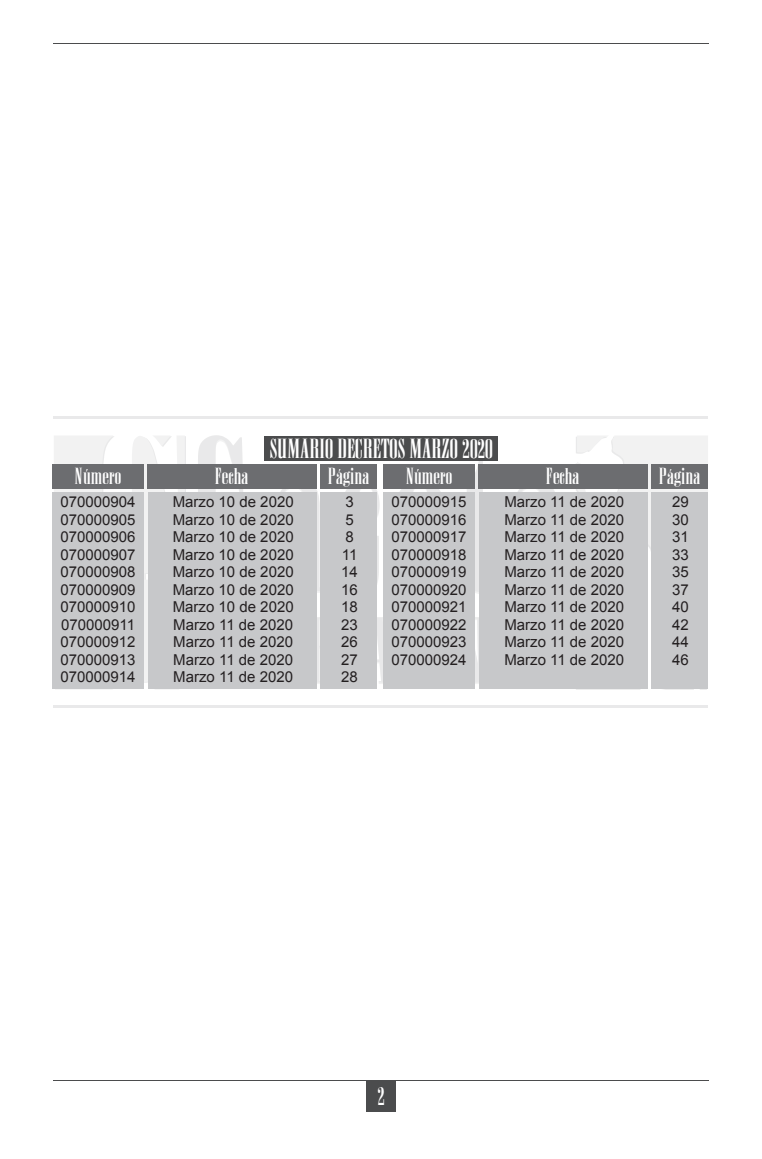
<style>
.page{position:relative;width:762px;height:1159px;background:#fff}
.page>*{position:absolute;margin:0;border:0;box-sizing:border-box;transform-origin:0 0}
.t1{font:23.75px "Anatevka";color:#fff}
.t2{font:22.5px "Anatevka";color:#fff}
.t3{font:20px "Anatevka";color:#fff}
.t4{font:15px "Arial";color:#231f20}
</style>
<div class="page">
<svg style="left:198px;top:435px;width:45px;height:57px"></svg>
<svg style="left:281px;top:481px;width:39px;height:113px"></svg>
<svg style="left:345px;top:489px;width:34px;height:94px"></svg>
<svg style="left:400px;top:489px;width:41px;height:3px"></svg>
<svg style="left:467px;top:461px;width:16px;height:133px"></svg>
<svg style="left:518px;top:489px;width:37px;height:3px"></svg>
<svg style="left:316px;top:617px;width:163px;height:67px"></svg>
<hr style="left:54px;top:705px;width:654px;height:2px;background:#4b4c4d">
<hr style="left:54px;top:416px;width:654px;height:2px;background:#4b4c4d">
<svg style="left:132px;top:436px;width:54px;height:253px"></svg>
<svg style="left:54px;top:436px;width:60px;height:56px"></svg>
<svg style="left:576px;top:436px;width:132px;height:141px"></svg>
<svg style="left:664px;top:689px;width:43px;height:1px"></svg>
<div style="left:366px;top:1080px;width:30px;height:31px;background:#4b4c4d"></div>
<hr style="left:53px;top:1080px;width:656px;height:1px;background:#4b4c4d">
<hr style="left:53px;top:43px;width:656px;height:1px;background:#4b4c4d">
<div style="left:52px;top:464px;width:91px;height:25px;background:#6c6d70"></div>
<div style="left:383px;top:464px;width:91px;height:25px;background:#6c6d70"></div>
<div style="left:147px;top:464px;width:169px;height:25px;background:#6c6d70"></div>
<div style="left:478px;top:464px;width:169px;height:25px;background:#6c6d70"></div>
<div style="left:320px;top:464px;width:57px;height:25px;background:#6c6d70"></div>
<div style="left:651px;top:464px;width:57px;height:25px;background:#6c6d70"></div>
<div style="left:52px;top:492px;width:91px;height:197px;background:#c7c8ca"></div>
<div style="left:383px;top:492px;width:91px;height:197px;background:#c7c8ca"></div>
<div style="left:148px;top:492px;width:168px;height:197px;background:#c7c8ca"></div>
<div style="left:479px;top:492px;width:168px;height:197px;background:#c7c8ca"></div>
<div style="left:320px;top:492px;width:57px;height:197px;background:#c7c8ca"></div>
<div style="left:651px;top:492px;width:57px;height:197px;background:#c7c8ca"></div>
<div style="left:264px;top:436px;width:233px;height:25px;background:#4b4c4d"></div>
<p class="t1" style="left:269px;top:435px;width:225px">SUMARIO DECRETOS MARZO 2020</p>
<p class="t3" style="left:75px;top:464px;width:47px">Número</p>
<p class="t3" style="left:406px;top:464px;width:47px">Número</p>
<p class="t4" style="left:60px;top:492px;width:77px">070000904</p>
<p class="t4" style="left:60px;top:509px;width:77px">070000905</p>
<p class="t4" style="left:60px;top:527px;width:77px">070000906</p>
<p class="t4" style="left:60px;top:544px;width:77px">070000907</p>
<p class="t4" style="left:60px;top:562px;width:77px">070000908</p>
<p class="t4" style="left:60px;top:579px;width:77px">070000909</p>
<p class="t4" style="left:60px;top:597px;width:77px">070000910</p>
<p class="t4" style="left:61px;top:614px;width:75px">070000911</p>
<p class="t4" style="left:60px;top:632px;width:77px">070000912</p>
<p class="t4" style="left:60px;top:649px;width:77px">070000913</p>
<p class="t4" style="left:60px;top:667px;width:77px">070000914</p>
<p class="t3" style="left:215px;top:464px;width:35px">Fecha</p>
<p class="t3" style="left:545px;top:464px;width:35px">Fecha</p>
<p class="t4" style="left:173px;top:492px;width:122px">Marzo 10 de 2020</p>
<p class="t4" style="left:173px;top:509px;width:122px">Marzo 10 de 2020</p>
<p class="t4" style="left:173px;top:527px;width:122px">Marzo 10 de 2020</p>
<p class="t4" style="left:173px;top:544px;width:122px">Marzo 10 de 2020</p>
<p class="t4" style="left:173px;top:562px;width:122px">Marzo 10 de 2020</p>
<p class="t4" style="left:173px;top:579px;width:122px">Marzo 10 de 2020</p>
<p class="t4" style="left:173px;top:597px;width:122px">Marzo 10 de 2020</p>
<p class="t4" style="left:173px;top:614px;width:121px">Marzo 11 de 2020</p>
<p class="t4" style="left:173px;top:632px;width:121px">Marzo 11 de 2020</p>
<p class="t4" style="left:173px;top:649px;width:121px">Marzo 11 de 2020</p>
<p class="t4" style="left:173px;top:667px;width:121px">Marzo 11 de 2020</p>
<p class="t3" style="left:327px;top:464px;width:43px">Página</p>
<p class="t3" style="left:658px;top:464px;width:43px">Página</p>
<p class="t4" style="left:345px;top:492px;width:10px">3</p>
<p class="t4" style="left:345px;top:509px;width:10px">5</p>
<p class="t4" style="left:345px;top:527px;width:10px">8</p>
<p class="t4" style="left:342px;top:544px;width:17px">11</p>
<p class="t4" style="left:341px;top:562px;width:18px">14</p>
<p class="t4" style="left:341px;top:579px;width:18px">16</p>
<p class="t4" style="left:341px;top:597px;width:18px">18</p>
<p class="t4" style="left:341px;top:614px;width:18px">23</p>
<p class="t4" style="left:341px;top:632px;width:18px">26</p>
<p class="t4" style="left:341px;top:649px;width:18px">27</p>
<p class="t4" style="left:341px;top:667px;width:18px">28</p>
<p class="t4" style="left:391px;top:492px;width:77px">070000915</p>
<p class="t4" style="left:391px;top:509px;width:77px">070000916</p>
<p class="t4" style="left:391px;top:527px;width:77px">070000917</p>
<p class="t4" style="left:391px;top:544px;width:77px">070000918</p>
<p class="t4" style="left:391px;top:562px;width:77px">070000919</p>
<p class="t4" style="left:391px;top:579px;width:77px">070000920</p>
<p class="t4" style="left:391px;top:597px;width:77px">070000921</p>
<p class="t4" style="left:391px;top:614px;width:77px">070000922</p>
<p class="t4" style="left:391px;top:632px;width:77px">070000923</p>
<p class="t4" style="left:391px;top:649px;width:77px">070000924</p>
<p class="t4" style="left:504px;top:492px;width:121px">Marzo 11 de 2020</p>
<p class="t4" style="left:504px;top:509px;width:121px">Marzo 11 de 2020</p>
<p class="t4" style="left:504px;top:527px;width:121px">Marzo 11 de 2020</p>
<p class="t4" style="left:504px;top:544px;width:121px">Marzo 11 de 2020</p>
<p class="t4" style="left:504px;top:562px;width:121px">Marzo 11 de 2020</p>
<p class="t4" style="left:504px;top:579px;width:121px">Marzo 11 de 2020</p>
<p class="t4" style="left:504px;top:597px;width:121px">Marzo 11 de 2020</p>
<p class="t4" style="left:504px;top:614px;width:121px">Marzo 11 de 2020</p>
<p class="t4" style="left:504px;top:632px;width:121px">Marzo 11 de 2020</p>
<p class="t4" style="left:504px;top:649px;width:121px">Marzo 11 de 2020</p>
<p class="t4" style="left:672px;top:492px;width:18px">29</p>
<p class="t4" style="left:672px;top:509px;width:18px">30</p>
<p class="t4" style="left:672px;top:527px;width:18px">31</p>
<p class="t4" style="left:672px;top:544px;width:18px">33</p>
<p class="t4" style="left:672px;top:562px;width:18px">35</p>
<p class="t4" style="left:672px;top:579px;width:18px">37</p>
<p class="t4" style="left:672px;top:597px;width:18px">40</p>
<p class="t4" style="left:672px;top:614px;width:18px">42</p>
<p class="t4" style="left:672px;top:632px;width:18px">44</p>
<p class="t4" style="left:672px;top:649px;width:18px">46</p>
<p class="t2" style="left:377px;top:1082px;width:9px">2</p>
</div>
